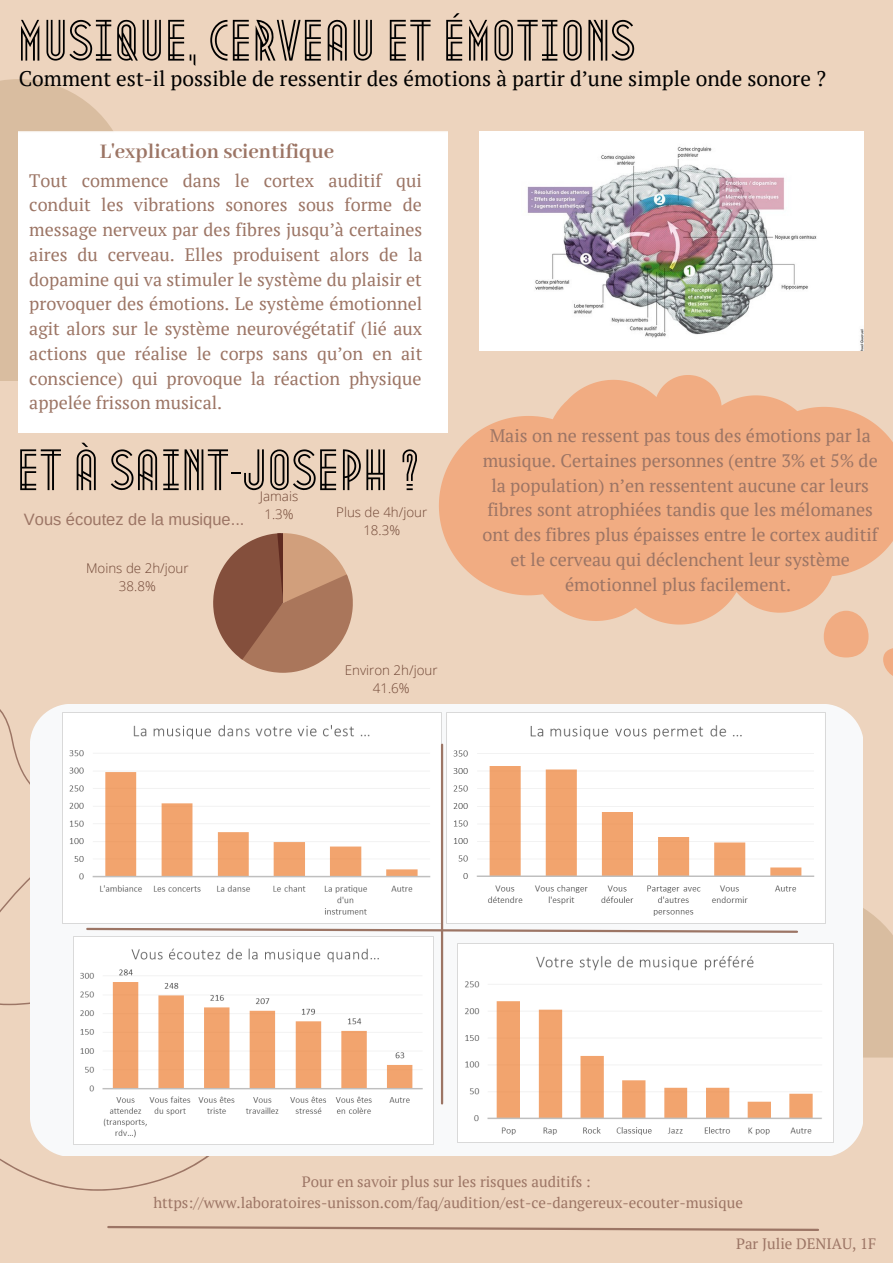
<style>
.page{position:relative;width:893px;height:1264px;background:#fff}
.page>*{position:absolute;margin:0;border:0;box-sizing:border-box;transform-origin:0 0}
.t1{font:51px "Metropolis 1920";color:#000}
.t2{font:700 22.5px "Abhaya Libre";color:#9c7565}
.t3{font:21px "PT Serif";color:#000}
.t4{font:18px/24.8px "PT Serif";color:#9c7565;text-align:center}
.t5{font:16.5px "Arimo";color:#9c7565}
.t6{font:15px/20.2px "PT Serif";color:#9c7565;text-align:center}
.t7{font:300 13.35px/18.6px "Open Sans";color:#704635;text-align:center}
</style>
<div class="page">
<div style="left:0;top:0;width:892px;height:1262px;background:#edd4be"></div>
<svg style="left:0;top:79px;width:113px;height:302px;background:#dcc1a6"></svg>
<svg style="left:107px;top:1226px;width:712px;height:5px"></svg>
<div style="left:19px;top:131px;width:428px;height:301px;background:#fff"></div>
<img style="left:479px;top:131px;width:384px;height:219px">
<div style="left:823px;top:610px;width:45px;height:47px;background:#f1ac82;border-radius:22px"></div>
<svg style="left:883px;top:648px;width:9px;height:27px"></svg>
<svg style="left:439px;top:375px;width:453px;height:249px;fill:#f1ac82"></svg>
<svg style="left:0;top:709px;width:288px;height:482px"></svg>
<div style="left:30px;top:704px;width:832px;height:451px;background:#f8f9fa"></div>
<svg style="left:213px;top:533px;width:140px;height:139px"></svg>
<img style="left:457px;top:1057px;width:376px;height:85px">
<img style="left:74px;top:936px;width:359px;height:208px">
<img style="left:447px;top:712px;width:378px;height:179px">
<img style="left:62px;top:712px;width:379px;height:211px">
<svg style="left:85px;top:891px;width:807px;height:166px;background:#f7f0eb"></svg>
<hr style="left:441px;top:744px;width:2px;height:359px;background:#9c7565">
<h1 class="t1" style="left:21px;top:22px;width:619px">MUSIQUE, CERVEAU ET ÉMOTIONS</h1>
<p class="t3" style="left:19px;top:64px;width:808px">Comment est-il possible de ressentir des émotions à partir d’une simple onde sonore ?</p>
<p class="t2" style="left:100px;top:139px;width:236px">L'explication scientifique</p>
<p class="t4" style="left:29px;top:167px;width:395px;text-align:justify">Tout commence dans le cortex auditif qui conduit les vibrations sonores sous forme de message nerveux par des fibres jusqu’à certaines aires du cerveau. Elles produisent alors de la dopamine qui va stimuler le système du plaisir et provoquer des émotions. Le système émotionnel agit alors sur le système neurovégétatif (lié aux actions que réalise le corps sans qu’on en ait conscience) qui provoque la réaction physique appelée frisson musical.</p>
<h1 class="t1" style="left:20px;top:452px;width:402px">ET À SAINT-JOSEPH ?</h1>
<p class="t5" style="left:24px;top:509px;width:222px">Vous écoutez de la musique...</p>
<p class="t7" style="left:260px;top:486px;width:40px">Jamais<br>1.3%</p>
<p class="t7" style="left:336px;top:502px;width:92px">Plus de 4h/jour<br>18.3%</p>
<p class="t7" style="left:86px;top:558px;width:104px">Moins de 2h/jour<br>38.8%</p>
<p class="t7" style="left:345px;top:660px;width:94px">Environ 2h/jour<br>41.6%</p>
<p class="t4" style="left:482px;top:423px;width:397px">Mais on ne ressent pas tous des émotions par la musique. Certaines personnes (entre 3% et 5% de la population) n’en ressentent aucune car leurs fibres sont atrophiées tandis que les mélomanes ont des fibres plus épaisses entre le cortex auditif et le cerveau qui déclenchent leur système émotionnel plus facilement.</p>
<p class="t6" style="left:153px;top:1171px;width:591px">Pour en savoir plus sur les risques auditifs : https://www.laboratoires-unisson.com/faq/audition/est-ce-dangereux-ecouter-musique</p>
<p class="t6" style="left:736px;top:1232px;width:142px">Par Julie DENIAU, 1F</p>
</div>
